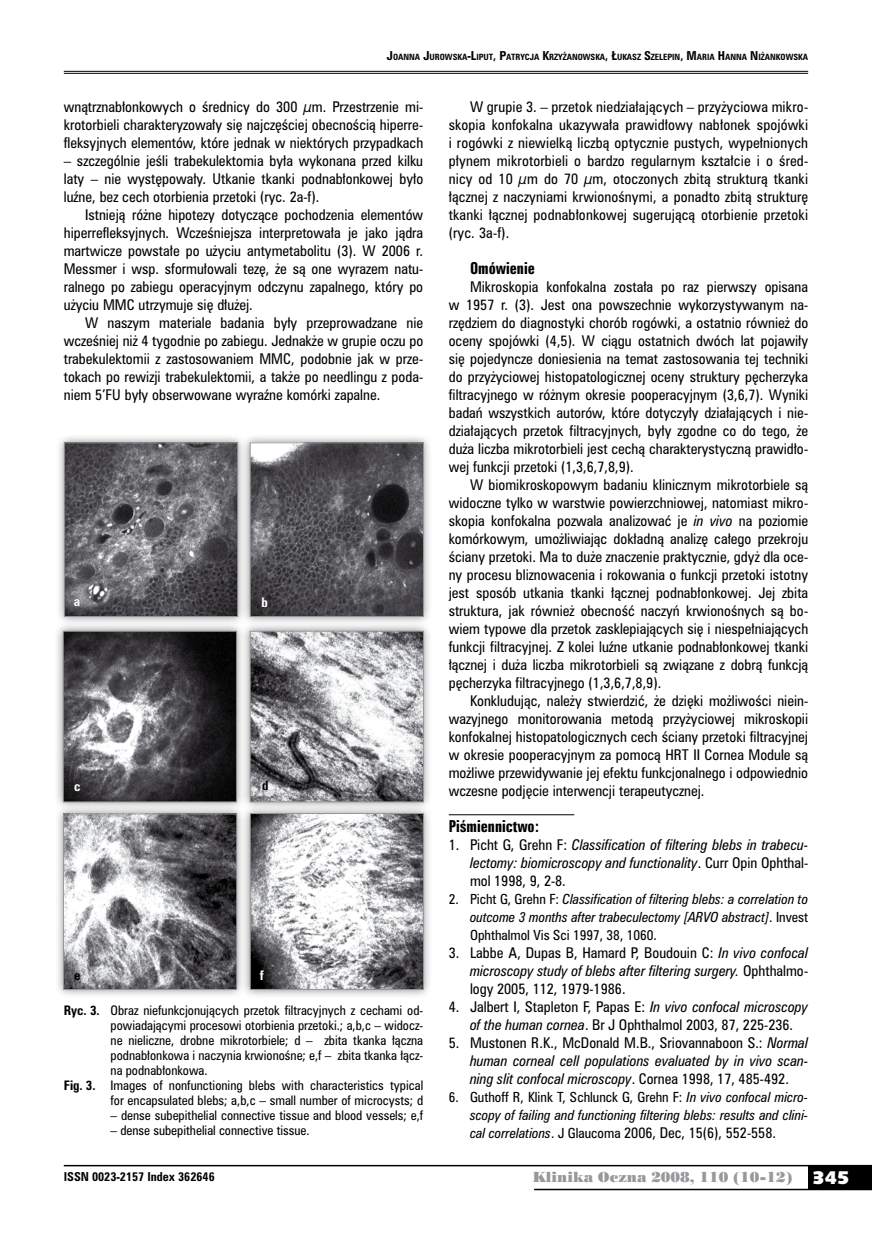
<style>
.page{position:relative;width:872px;height:1234px;background:#fff}
.page>*{position:absolute;margin:0;border:0;box-sizing:border-box;transform-origin:0 0}
.t1{font:15px "Zurich Bd X Cn PL";color:#000}
.t2{font:13.5px/18px "Zurich Cn PL";color:#000;text-align:justify}
.t3{font:italic 13.5px/18px "Zurich Cn PL";color:#000;text-align:justify}
.t4{font:13.5px "Poster Bodoni PL";color:#98989c}
.t5{font:italic 12.75px/18px "Zurich Cn PL";color:#000;text-align:justify}
.t6{font:12px "Zurich Cn PL";color:#000}
.t7{font:700 12px "Zurich Cn PL";color:#fff}
.t8{font:700 12px "Zurich Cn PL";color:#000}
.t9{font:700 11.25px "Zurich Cn PL";color:#000}
.t10{font:700 7.8px "Zurich Cn PL";color:#000}
.s1{font-size:11.25px}
.s2{font-style:italic}
.s3{font-style:normal}
.s4{font-style:italic;font-size:12.75px}
.s5{font-size:12.75px}
.s6{font-weight:700}
.s7{font-family:"Humanst 531 U Blk PL";font-size:18px;color:#fff}
</style>
<div class="page">
<div style="left:808px;top:1165px;width:64px;height:24px;background:#000"></div>
<hr style="left:64px;top:1164px;width:808px;height:2px;background:#000">
<hr style="left:534px;top:1188px;width:338px;height:1px;background:#000">
<hr style="left:64px;top:71px;width:744px;height:1px;background:#000">
<hr style="left:64px;top:73px;width:744px;height:1px;background:#000">
<hr style="left:449px;top:814px;width:125px;height:1px;background:#000">
<div style="left:54px;top:804px;width:192px;height:194px;background:#000;opacity:.45"></div>
<img style="left:65px;top:815px;width:170px;height:172px">
<div style="left:63px;top:813px;width:174px;height:176px;border:1px solid #98989c"></div>
<div style="left:241px;top:804px;width:192px;height:194px;background:#000;opacity:.45"></div>
<img style="left:252px;top:815px;width:169px;height:172px">
<div style="left:250px;top:813px;width:173px;height:176px;border:1px solid #98989c"></div>
<div style="left:55px;top:433px;width:192px;height:193px;background:#000;opacity:.45"></div>
<img style="left:66px;top:444px;width:170px;height:170px">
<div style="left:64px;top:442px;width:174px;height:174px;border:1px solid #98989c"></div>
<div style="left:241px;top:433px;width:192px;height:192px;background:#000;opacity:.45"></div>
<img style="left:252px;top:444px;width:169px;height:170px">
<div style="left:250px;top:442px;width:173px;height:174px;border:1px solid #98989c"></div>
<div style="left:54px;top:622px;width:192px;height:189px;background:#000;opacity:.45"></div>
<img style="left:65px;top:633px;width:170px;height:166px">
<div style="left:63px;top:631px;width:174px;height:170px;border:1px solid #98989c"></div>
<div style="left:241px;top:622px;width:192px;height:189px;background:#000;opacity:.45"></div>
<img style="left:252px;top:633px;width:169px;height:166px">
<div style="left:250px;top:631px;width:173px;height:170px;border:1px solid #98989c"></div>
<p class="t10" style="left:387px;top:52px;width:423px"><span class="s1">J</span>OANNA <span class="s1">J</span>UROWSKA<span class="s1">-L</span>IPUT<span class="s1">, P</span>ATRYCJA <span class="s1">K</span>RZYŻANOWSKA<span class="s1">, Ł</span>UKASZ <span class="s1">S</span>ZELEPIN<span class="s1">, M</span>ARIA <span class="s1">H</span>ANNA <span class="s1">N</span> IŻANKOWSKA</p>
<p class="t2" style="left:449px;top:97px;width:361px;text-indent:21px">W grupie 3. – przetok niedziałających – przyżyciowa mikro&shy;skopia konfokalna ukazywała prawidłowy nabłonek spojówki i rogówki z niewielką liczbą optycznie pustych, wypełnionych płynem mikrotorbieli o bardzo regularnym kształcie i o śred&shy;nicy od 10 μm do 70 μm, otoczonych zbitą strukturą tkanki łącznej z naczyniami krwionośnymi, a ponadto zbitą strukturę tkanki łącznej podnabłonkowej sugerującą otorbienie przetoki (ryc. 3a-f).</p>
<p class="t1" style="left:470px;top:258px;width:66px">Omówienie</p>
<p class="t2" style="left:449px;top:277px;width:361px;text-indent:21px">Mikroskopia konfokalna została po raz pierwszy opisana w 1957 r. (3). Jest ona powszechnie wykorzystywanym na&shy;rzędziem do diagnostyki chorób rogówki, a ostatnio również do oceny spojówki (4,5). W ciągu ostatnich dwóch lat pojawiły się pojedyncze doniesienia na temat zastosowania tej techniki do przyżyciowej histopatologicznej oceny struktury pęcherzyka filtracyjnego w różnym okresie pooperacyjnym (3,6,7). Wyniki badań wszystkich autorów, które dotyczyły działających i nie&shy;działających przetok filtracyjnych, były zgodne co do tego, że duża liczba mikrotorbieli jest cechą charakterystyczną prawidło&shy;wej funkcji przetoki (1,3,6,7,8,9).</p>
<p class="t2" style="left:449px;top:475px;width:361px;text-indent:21px">W biomikroskopowym badaniu klinicznym mikrotorbiele są widoczne tylko w warstwie powierzchniowej, natomiast mikro&shy;skopia konfokalna pozwala analizować je <span class="s2">in vivo</span> na poziomie komórkowym, umożliwiając dokładną analizę całego przekroju ściany przetoki. Ma to duże znaczenie praktycznie, gdyż dla oce&shy;ny procesu bliznowacenia i rokowania o funkcji przetoki istotny jest sposób utkania tkanki łącznej podnabłonkowej. Jej zbita struktura, jak również obecność naczyń krwionośnych są bo&shy;wiem typowe dla przetok zasklepiających się i niespełniających funkcji filtracyjnej. Z kolei luźne utkanie podnabłonkowej tkanki łącznej i duża liczba mikrotorbieli są związane z dobrą funkcją pęcherzyka filtracyjnego (1,3,6,7,8,9).</p>
<p class="t2" style="left:449px;top:691px;width:361px;text-indent:21px">Konkludując, należy stwierdzić, że dzięki możliwości niein&shy;wazyjnego monitorowania metodą przyżyciowej mikroskopii konfokalnej histopatologicznych cech ściany przetoki filtracyjnej w okresie pooperacyjnym za pomocą HRT II Cornea Module są możliwe przewidywanie jej efektu funkcjonalnego i odpowiednio wczesne podjęcie interwencji terapeutycznej.</p>
<p class="t1" style="left:449px;top:816px;width:92px">Piśmiennictwo:</p>
<p class="t3" style="left:470px;top:835px;width:340px;text-indent:-21px"><span class="s3">1. Picht G, Grehn F:</span> Classification of filtering blebs in trabecu&shy;lectomy: biomicroscopy and functionality<span class="s3">. Curr Opin Ophthal&shy;mol 1998, 9, 2-8.</span></p>
<p class="t5" style="left:470px;top:889px;width:340px;text-indent:-21px"><span class="s3">2. Picht G, Grehn F:</span> Classification of filtering blebs: a correlation to outcome 3 months after trabeculectomy [ARVO abstract]<span class="s3">. Invest Ophthalmol Vis Sci 1997, 38, 1060.</span></p>
<p class="t2" style="left:470px;top:943px;width:340px;text-indent:-21px">3. Labbe A, Dupas B, Hamard P, Boudouin C: <span class="s2">In vivo confocal microscopy study of blebs after filtering surgery.</span> Ophthalmo&shy;logy 2005, 112, 1979-1986.</p>
<p class="t2" style="left:449px;top:997px;width:361px;text-align:center">4. Jalbert I, Stapleton F, Papas E: <span class="s2">In vivo confocal microscopy of the human cornea</span>. Br J Ophthalmol 2003, 87, 225-236.</p>
<p class="t3" style="left:470px;top:1033px;width:340px;text-indent:-21px"><span class="s3">5. Mustonen R.K., McDonald M.B., Sriovannaboon S.:</span> Normal human corneal cell populations evaluated by in vivo scan&shy;ning slit confocal microscopy<span class="s3">. Cornea 1998, 17, 485-492.</span></p>
<p class="t5" style="left:449px;top:1087px;width:361px;text-align:right"><span class="s3">6. Guthoff R, Klink T, Schlunck G, Grehn F:</span> In vivo confocal micro&shy;scopy of failing and functioning filtering blebs: results and clini-</p>
<p class="t2" style="left:470px;top:1123px;width:307px"><span class="s4">cal correlations</span><span class="s5">. J Glaucoma</span> 2006, Dec, 15(6), 552-558.</p>
<p class="t2" style="left:64px;top:97px;width:361px">wnątrznabłonkowych o średnicy do 300 μm. Przestrzenie mi&shy;krotorbieli charakteryzowały się najczęściej obecnością hiperre&shy;fleksyjnych elementów, które jednak w niektórych przypadkach</p>
<p class="t2" style="left:64px;top:151px;width:361px">– szczególnie jeśli trabekulektomia była wykonana przed kilku laty – nie występowały. Utkanie tkanki podnabłonkowej było luźne, bez cech otorbienia przetoki (ryc. 2a-f).</p>
<p class="t2" style="left:64px;top:205px;width:361px;text-indent:21px">Istnieją różne hipotezy dotyczące pochodzenia elementów hiperrefleksyjnych. Wcześniejsza interpretowała je jako jądra martwicze powstałe po użyciu antymetabolitu (3). W 2006 r.<br>Messmer i wsp. sformułowali tezę, że są one wyrazem natu&shy;ralnego po zabiegu operacyjnym odczynu zapalnego, który po użyciu MMC utrzymuje się dłużej.</p>
<p class="t2" style="left:64px;top:313px;width:361px;text-indent:21px">W naszym materiale badania były przeprowadzane nie wcześniej niż 4 tygodnie po zabiegu. Jednakże w grupie oczu po trabekulektomii z zastosowaniem MMC, podobnie jak w prze&shy;tokach po rewizji trabekulektomii, a także po needlingu z poda&shy;niem 5’FU były obserwowane wyraźne komórki zapalne.</p>
<p class="t7" style="left:261px;top:594px;width:8px">b</p>
<p class="t7" style="left:74px;top:592px;width:8px">a</p>
<p class="t8" style="left:262px;top:777px;width:8px">d</p>
<p class="t7" style="left:74px;top:778px;width:8px">c</p>
<p class="t8" style="left:74px;top:966px;width:8px">e</p>
<p class="t7" style="left:260px;top:967px;width:6px">f</p>
<p class="t6" style="left:64px;top:1001px;width:361px"><span class="s6">Ryc. 3.</span> Obraz niefunkcjonujących przetok filtracyjnych z cechami od-</p>
<p class="t6" style="left:111px;top:1016px;width:314px">powiadającymi procesowi otorbienia przetoki.; a,b,c – widocz-</p>
<p class="t6" style="left:111px;top:1031px;width:314px">ne nieliczne, drobne mikrotorbiele; d – zbita tkanka łączna</p>
<p class="t6" style="left:111px;top:1046px;width:314px">podnabłonkowa i naczynia krwionośne; e,f – zbita tkanka łącz-</p>
<p class="t6" style="left:111px;top:1061px;width:98px">na podnabłonkowa.</p>
<p class="t6" style="left:64px;top:1076px;width:361px"><span class="s6">Fig. 3.</span> Images of nonfunctioning blebs with characteristics typical</p>
<p class="t6" style="left:111px;top:1091px;width:314px">for encapsulated blebs; a,b,c – small number of microcysts; d</p>
<p class="t6" style="left:111px;top:1106px;width:314px">– dense subepithelial connective tissue and blood vessels; e,f</p>
<p class="t6" style="left:111px;top:1121px;width:201px">– dense subepithelial connective tissue.</p>
<p class="t9" style="left:64px;top:1168px;width:152px">ISSN 0023-2157 Index 362646</p>
<p class="t4" style="left:532px;top:1168px;width:318px">Klinika Oczna 2008, 110 (10-12) <span class="s7">345</span></p>
</div>
